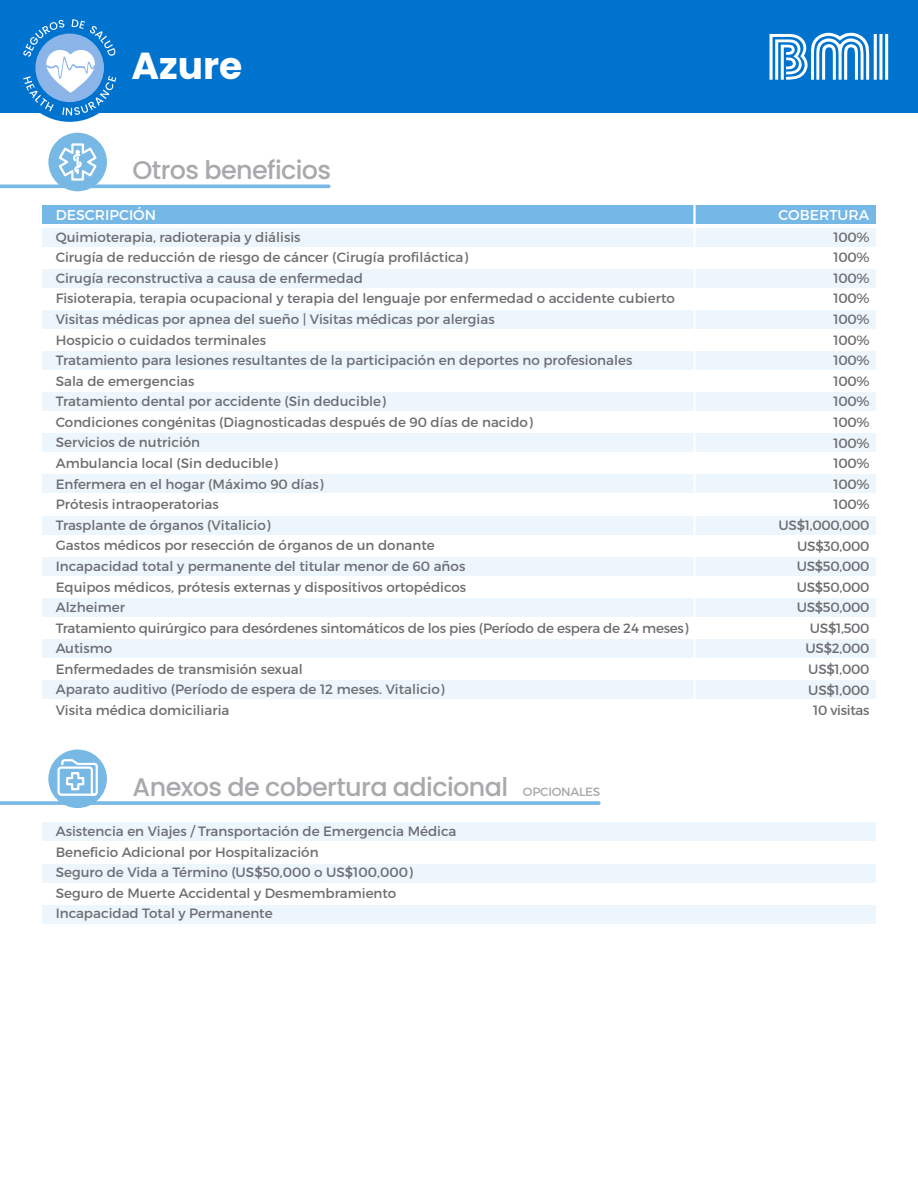
<style>
.page{position:relative;width:918px;height:1188px;background:#fff}
.page>*{position:absolute;margin:0;border:0;box-sizing:border-box;transform-origin:0 0}
.t1{font:700 37.65px "Poppins";color:#fff}
.t2{font:500 25.5px "Poppins";letter-spacing:-.025em;color:#a8a9ac}
.t3{font:14.25px "Montserrat";color:#fff}
.t4{font:13.5px/20.5px "Montserrat";color:#6d6e71}
.t5{font:13.5px/20.5px "Montserrat";letter-spacing:-.02em;color:#6d6e71;text-align:right}
.s1{font-family:"Montserrat";font-weight:400;font-size:12px}
</style>
<div class="page">
<div style="left:42px;top:680px;width:834px;height:19px;background:#edf6fc"></div>
<div style="left:42px;top:269px;width:834px;height:19px;background:#edf6fc"></div>
<div style="left:42px;top:310px;width:834px;height:19px;background:#edf6fc"></div>
<div style="left:42px;top:351px;width:834px;height:19px;background:#edf6fc"></div>
<div style="left:42px;top:392px;width:834px;height:19px;background:#edf6fc"></div>
<div style="left:42px;top:228px;width:834px;height:19px;background:#edf6fc"></div>
<div style="left:42px;top:433px;width:834px;height:19px;background:#edf6fc"></div>
<div style="left:42px;top:474px;width:834px;height:19px;background:#edf6fc"></div>
<div style="left:42px;top:516px;width:834px;height:18px;background:#edf6fc"></div>
<div style="left:42px;top:557px;width:834px;height:19px;background:#edf6fc"></div>
<div style="left:42px;top:598px;width:834px;height:19px;background:#edf6fc"></div>
<div style="left:42px;top:639px;width:834px;height:19px;background:#edf6fc"></div>
<div style="left:42px;top:205px;width:834px;height:19px;background:#76b8e5"></div>
<hr style="left:693px;top:202px;width:3px;height:547px;background:#fff">
<div style="left:42px;top:822px;width:834px;height:19px;background:#edf6fc"></div>
<div style="left:42px;top:864px;width:834px;height:18px;background:#edf6fc"></div>
<div style="left:42px;top:905px;width:834px;height:19px;background:#edf6fc"></div>
<div style="left:0;top:0;width:918px;height:112px;background:#0073ce"></div>
<div style="left:16px;top:14px;width:108px;height:108px;background:#0073ce;border-radius:50%"></div>
<svg style="left:23px;top:19px;width:93px;height:96px"></svg>
<svg style="left:769px;top:33px;width:100px;height:47px"></svg>
<hr style="left:885px;top:34px;width:3px;height:46px;background:#fff">
<hr style="left:879px;top:34px;width:3px;height:46px;background:#fff">
<hr style="left:874px;top:34px;width:3px;height:46px;background:#fff">
<div style="left:48px;top:133px;width:59px;height:58px;background:#77b8e5;border-radius:50%"></div>
<svg style="left:0;top:142px;width:331px;height:46px"></svg>
<div style="left:48px;top:749px;width:59px;height:59px;background:#77b8e5;border-radius:50%"></div>
<svg style="left:0;top:758px;width:601px;height:47px"></svg>
<h1 class="t1" style="left:132px;top:44px;width:112px">Azure</h1>
<h2 class="t2" style="left:133px;top:155px;width:200px">Otros beneficios</h2>
<p class="t3" style="left:56px;top:206px;width:102px">DESCRIPCIÓN</p>
<p class="t3" style="left:778px;top:206px;width:92px">COBERTURA</p>
<p class="t4" style="left:56px;top:226px;width:634px">Quimioterapia, radioterapia y diálisis<br>Cirugía de reducción de riesgo de cáncer (Cirugía profiláctica)<br>Cirugía reconstructiva a causa de enfermedad<br>Fisioterapia, terapia ocupacional y terapia del lenguaje por enfermedad o accidente cubierto Visitas médicas por apnea del sueño | Visitas médicas por alergias<br>Hospicio o cuidados terminales<br>Tratamiento para lesiones resultantes de la participación en deportes no profesionales<br>Sala de emergencias<br>Tratamiento dental por accidente (Sin deducible)<br>Condiciones congénitas (Diagnosticadas después de 90 días de nacido)<br>Servicios de nutrición<br>Ambulancia local (Sin deducible)<br>Enfermera en el hogar (Máximo 90 días)<br>Prótesis intraoperatorias<br>Trasplante de órganos (Vitalicio)<br>Gastos médicos por resección de órganos de un donante<br>Incapacidad total y permanente del titular menor de 60 años<br>Equipos médicos, prótesis externas y dispositivos ortopédicos<br>Alzheimer<br>Tratamiento quirúrgico para desórdenes sintomáticos de los pies (Período de espera de 24 meses)<br>Autismo<br>Enfermedades de transmisión sexual<br>Aparato auditivo (Período de espera de 12 meses. Vitalicio)<br>Visita médica domiciliaria</p>
<p class="t5" style="left:778px;top:227px;width:93px">100%<br>100%<br>100%<br>100%<br>100%<br>100%<br>100%<br>100%<br>100%<br>100%<br>100%<br>100%<br>100%<br>100%<br>US$1,000,000<br>US$30,000<br>US$50,000<br>US$50,000<br>US$50,000<br>US$1,500<br>US$2,000<br>US$1,000<br>US$1,000<br>10 visitas</p>
<h2 class="t2" style="left:133px;top:772px;width:469px">Anexos de cobertura adicional <span class="s1">OPCIONALES</span></h2>
<p class="t4" style="left:56px;top:821px;width:402px">Asistencia en Viajes / Transportación de Emergencia Médica Beneficio Adicional por Hospitalización<br>Seguro de Vida a Término (US$50,000 o US$100,000)<br>Seguro de Muerte Accidental y Desmembramiento Incapacidad Total y Permanente</p>
</div>
